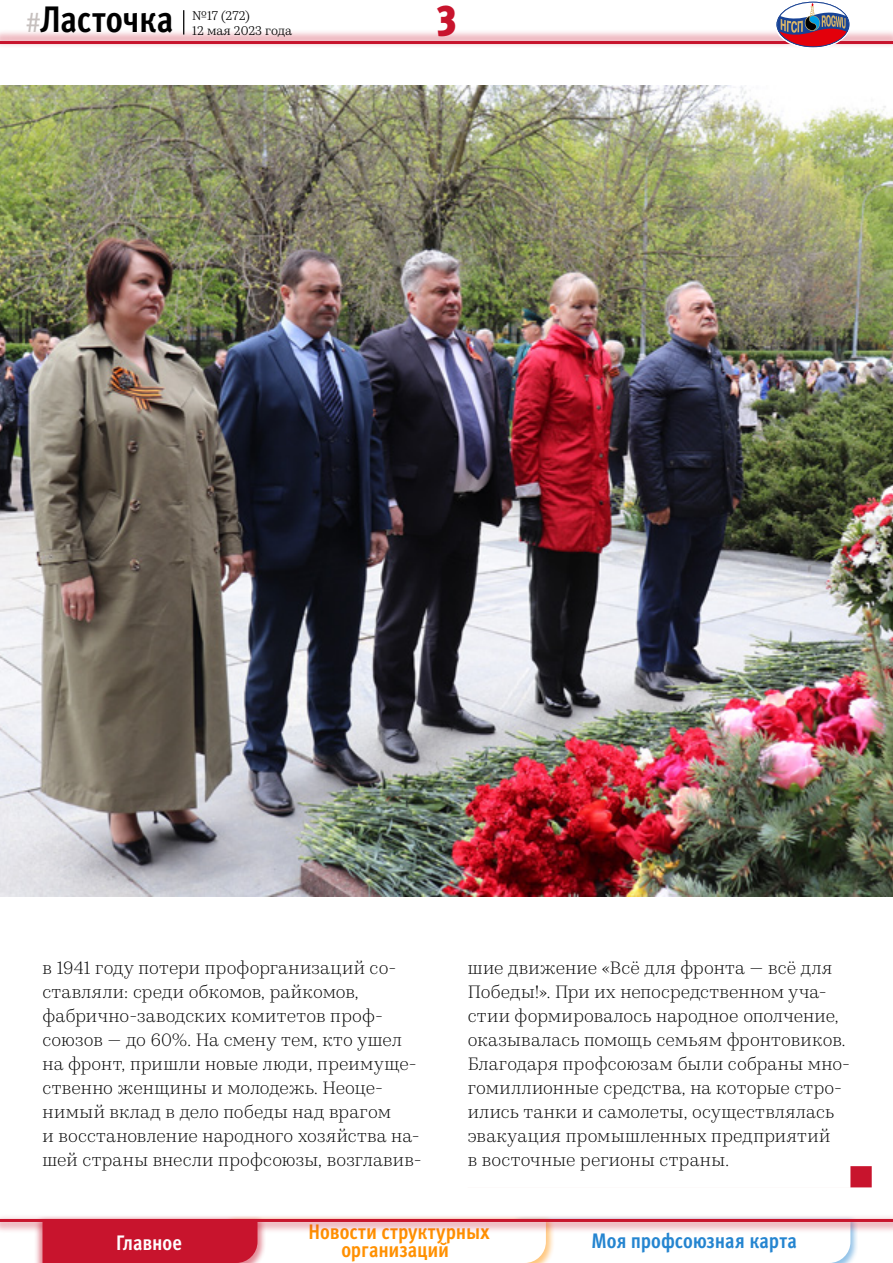
<style>
.page{position:relative;width:893px;height:1263px;background:#fff}
.page>*{position:absolute;margin:0;border:0;box-sizing:border-box;transform-origin:0 0}
.t1{font:900 condensed 43.5px "Meta Pro";color:#c8142d}
.t2{font:700 condensed 36.9px "Meta Pro";letter-spacing:-.005em;color:#000}
.t3{font:700 condensed 21px/18px "Meta Pro";color:#ff9000;text-align:center}
.t4{font:700 condensed 21px "Meta Pro";letter-spacing:-.005em;color:#2585d0}
.t5{font:700 condensed 21px "Meta Pro";letter-spacing:-.005em;color:#fff}
.t6{font:300 18px/24px "Kazimir Text";letter-spacing:.01em;color:#000}
.t7{font:12.75px/15px "Kazimir Text";color:#000}
.s1{font-weight:400;font-stretch:normal;font-size:27px;color:#c6c0be}
</style>
<div class="page">
<img style="left:0;top:85px;width:893px;height:811px">
<div style="left:468px;top:1166px;width:404px;height:21px;background:#c8142d"></div>
<div style="left:467px;top:1165px;width:383px;height:23px;background:#fff"></div>
<div style="left:35px;top:1216px;width:231px;height:47px;background:#c8142d;opacity:.5"></div>
<svg style="left:43px;top:1234px;width:807px;height:29px"></svg>
<div style="left:0;top:30px;width:893px;height:19px;background:#c8142d;opacity:.3"></div>
<hr style="left:0;top:41px;width:893px;height:3px;background:#c8142d">
<div style="left:0;top:1214px;width:893px;height:20px;background:#c8142d;opacity:.3"></div>
<hr style="left:0;top:1219px;width:893px;height:3px;background:#c8142d">
<svg style="left:183px;top:10px;width:1px;height:25px"></svg>
<svg style="left:775px;top:2px;width:75px;height:46px"></svg>
<div style="left:775px;top:0;width:75px;height:48px;border:1px solid #fff;border-radius:50%"></div>
<h2 class="t2" style="left:26px;top:-9px;width:149px"><span class="s1">#</span>Ласточка</h2>
<p class="t7" style="left:192px;top:7px;width:101px">№17 (272)<br>12 мая 2023 года</p>
<h1 class="t1" style="left:436px;top:-14px;width:22px">3</h1>
<p class="t6" style="left:43px;top:955px;width:381px">в 1941 году потери профорганизаций со&shy;ставляли: среди обкомов, райкомов, фабрично-заводских комитетов проф&shy;союзов — до 60%. На смену тем, кто ушел на фронт, пришли новые люди, преимуще&shy;ственно женщины и молодежь. Неоце&shy;нимый вклад в дело победы над врагом<br>и восстановление народного хозяйства на&shy;шей страны внесли профсоюзы, возглавив-</p>
<p class="t6" style="left:468px;top:955px;width:384px">шие движение «Всё для фронта — всё для Победы!». При их непосредственном уча&shy;стии формировалось народное ополчение, оказывалась помощь семьям фронтовиков.<br>Благодаря профсоюзам были собраны мно&shy;гомиллионные средства, на которые стро&shy;ились танки и самолеты, осуществлялась эвакуация промышленных предприятий<br>в восточные регионы страны.</p>
<p class="t5" style="left:116px;top:1226px;width:67px">Главное</p>
<p class="t3" style="left:309px;top:1222px;width:182px">Новости структурных организаций</p>
<p class="t4" style="left:592px;top:1225px;width:207px">Моя профсоюзная карта</p>
</div>
